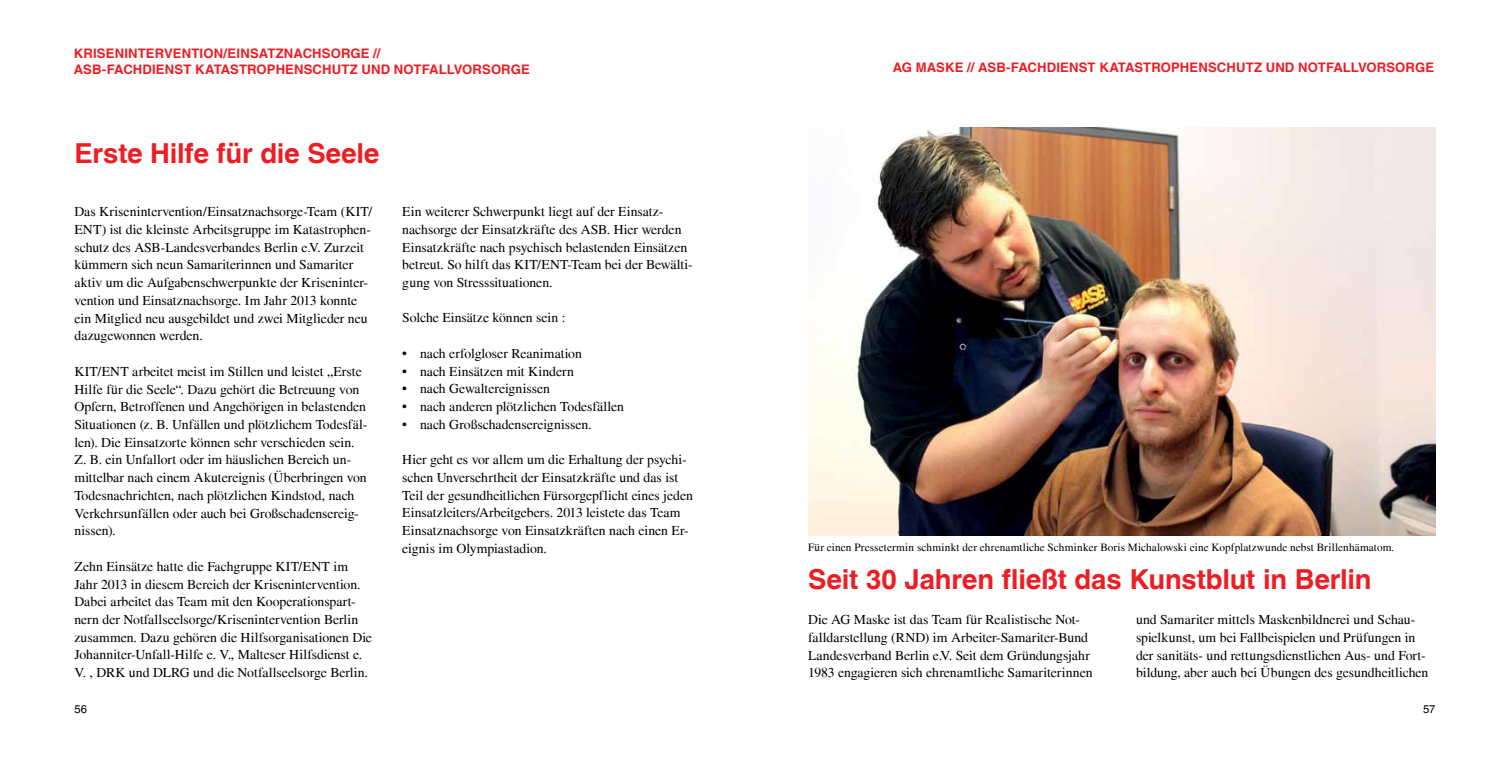
<style>
.page{position:relative;width:1510px;height:766px;background:#fff}
.page>*{position:absolute;margin:0;border:0;box-sizing:border-box;transform-origin:0 0}
.t1{font:700 27.5px "Helvetica LT";letter-spacing:-.005em;color:#ed1d24}
.t2{font:13.75px/17.8px "Times LT";letter-spacing:-.005em;color:#000}
.t3{font:700 13.12px "Helvetica LT";letter-spacing:.01em;color:#ed1d24}
.t4{font:11.25px "Times LT";letter-spacing:.005em;color:#000}
.t5{font:11.25px "Helvetica LT";color:#000}
</style>
<div class="page">
<img style="left:808px;top:128px;width:627px;height:407px">
<p class="t3" style="left:74px;top:46px;width:19px">KRISENINTERVENTION</p>
<p class="t3" style="left:224px;top:46px;width:23px">/EINSATZNA</p>
<p class="t3" style="left:303px;top:46px;width:20px">CHSORGE</p>
<p class="t3" style="left:373px;top:46px;width:9px">//</p>
<p class="t3" style="left:74px;top:61px;width:69px">ASB-FACHDIENST</p>
<p class="t3" style="left:195px;top:61px;width:20px">KATASTROPHENS</p>
<p class="t3" style="left:313px;top:61px;width:20px">CHUTZ</p>
<p class="t3" style="left:361px;top:61px;width:11px">UND</p>
<p class="t3" style="left:394px;top:61px;width:20px">NOTFALLVORSORGE</p>
<h1 class="t1" style="left:74px;top:137px;width:307px">ERSTE HILFE FÜR DIE SEELE</h1>
<p class="t2" style="left:74px;top:203px;width:299px">Das Krisenintervention/Einsatznachsorge-Team (KIT/ ENT) ist die kleinste Arbeitsgruppe im Katastrophen&shy;schutz des ASB-Landesverbandes Berlin e.V. Zurzeit kümmern sich neun Samariterinnen und Samariter aktiv um die Aufgabenschwerpunkte der Kriseninter&shy;vention und Einsatznachsorge. Im Jahr 2013 konnte ein Mitglied neu ausgebildet und zwei Mitglieder neu dazugewonnen werden.</p>
<p class="t2" style="left:74px;top:362px;width:294px">KIT/ENT arbeitet meist im Stillen und leistet „Erste Hilfe für die Seele“. Dazu gehört die Betreuung von Opfern, Betroffenen und Angehörigen in belastenden Situationen (z. B. Unfällen und plötzlichem Todesfäl&shy;len). Die Einsatzorte können sehr verschieden sein.<br>Z. B. ein Unfallort oder im häuslichen Bereich un&shy;mittelbar nach einem Akutereignis (Überbringen von Todesnachrichten, nach plötzlichen Kindstod, nach Verkehrsunfällen oder auch bei Großschadensereig&shy;nissen).</p>
<p class="t2" style="left:74px;top:557px;width:299px">Zehn Einsätze hatte die Fachgruppe KIT/ENT im Jahr 2013 in diesem Bereich der Krisenintervention.<br>Dabei arbeitet das Team mit den Kooperationspart&shy;nern der Notfallseelsorge/Krisenintervention Berlin zusammen. Dazu gehören die Hilfsorganisationen Die Johanniter-Unfall-Hilfe e. V., Malteser Hilfsdienst e.<br>V. , DRK und DLRG und die Notfallseelsorge Berlin.</p>
<p class="t2" style="left:402px;top:202px;width:292px">Ein weiterer Schwerpunkt liegt auf der Einsatz&shy;nachsorge der Einsatzkräfte des ASB. Hier werden Einsatzkräfte nach psychisch belastenden Einsätzen betreut. So hilft das KIT/ENT-Team bei der Bewälti&shy;gung von Stresssituationen.</p>
<p class="t2" style="left:402px;top:309px;width:165px">Solche Einsätze können sein :</p>
<p class="t2" style="left:402px;top:344px;width:181px">• nach erfolgloser Reanimation</p>
<p class="t2" style="left:402px;top:362px;width:173px">• nach Einsätzen mit Kindern</p>
<p class="t2" style="left:402px;top:380px;width:149px">• nach Gewaltereignissen</p>
<p class="t2" style="left:402px;top:397px;width:223px">• nach anderen plötzlichen Todesfällen</p>
<p class="t2" style="left:402px;top:415px;width:191px">• nach Großschadensereignissen.</p>
<p class="t2" style="left:402px;top:450px;width:292px">Hier geht es vor allem um die Erhaltung der psychi&shy;schen Unversehrtheit der Einsatzkräfte und das ist Teil der gesundheitlichen Fürsorgepflicht eines jeden Einsatzleiters/Arbeitgebers. 2013 leistete das Team Einsatznachsorge von Einsatzkräften nach einen Er&shy;eignis im Olympiastadion.</p>
<p class="t3" style="left:892px;top:59px;width:34px">AG MASKE</p>
<p class="t3" style="left:967px;top:59px;width:80px">// ASB-FACHDIENST</p>
<p class="t3" style="left:1099px;top:59px;width:20px">KATASTROPHENS</p>
<p class="t3" style="left:1216px;top:59px;width:20px">CHUTZ</p>
<p class="t3" style="left:1265px;top:59px;width:11px">UND</p>
<p class="t3" style="left:1298px;top:59px;width:20px">NOTFALLVORSORGE</p>
<p class="t4" style="left:808px;top:540px;width:588px">Für einen Pressetermin schminkt der ehrenamtliche Schminker Boris Michalowski eine Kopfplatzwunde nebst Brillenhämatom.</p>
<h1 class="t1" style="left:808px;top:562px;width:565px">SEIT 30 JAHREN FLIEßT DAS KUNSTBLUT IN BERLIN</h1>
<p class="t2" style="left:808px;top:610px;width:286px">Die AG Maske ist das Team für Realistische Not&shy;falldarstellung (RND) im Arbeiter-Samariter-Bund Landesverband Berlin e.V. Seit dem Gründungsjahr 1983 engagieren sich ehrenamtliche Samariterinnen</p>
<p class="t2" style="left:1136px;top:610px;width:294px">und Samariter mittels Maskenbildnerei und Schau&shy;spielkunst, um bei Fallbeispielen und Prüfungen in der sanitäts- und rettungsdienstlichen Aus- und Fort&shy;bildung, aber auch bei Übungen des gesundheitlichen</p>
<p class="t5" style="left:74px;top:702px;width:14px">56</p>
<p class="t5" style="left:1423px;top:702px;width:14px">57</p>
</div>
